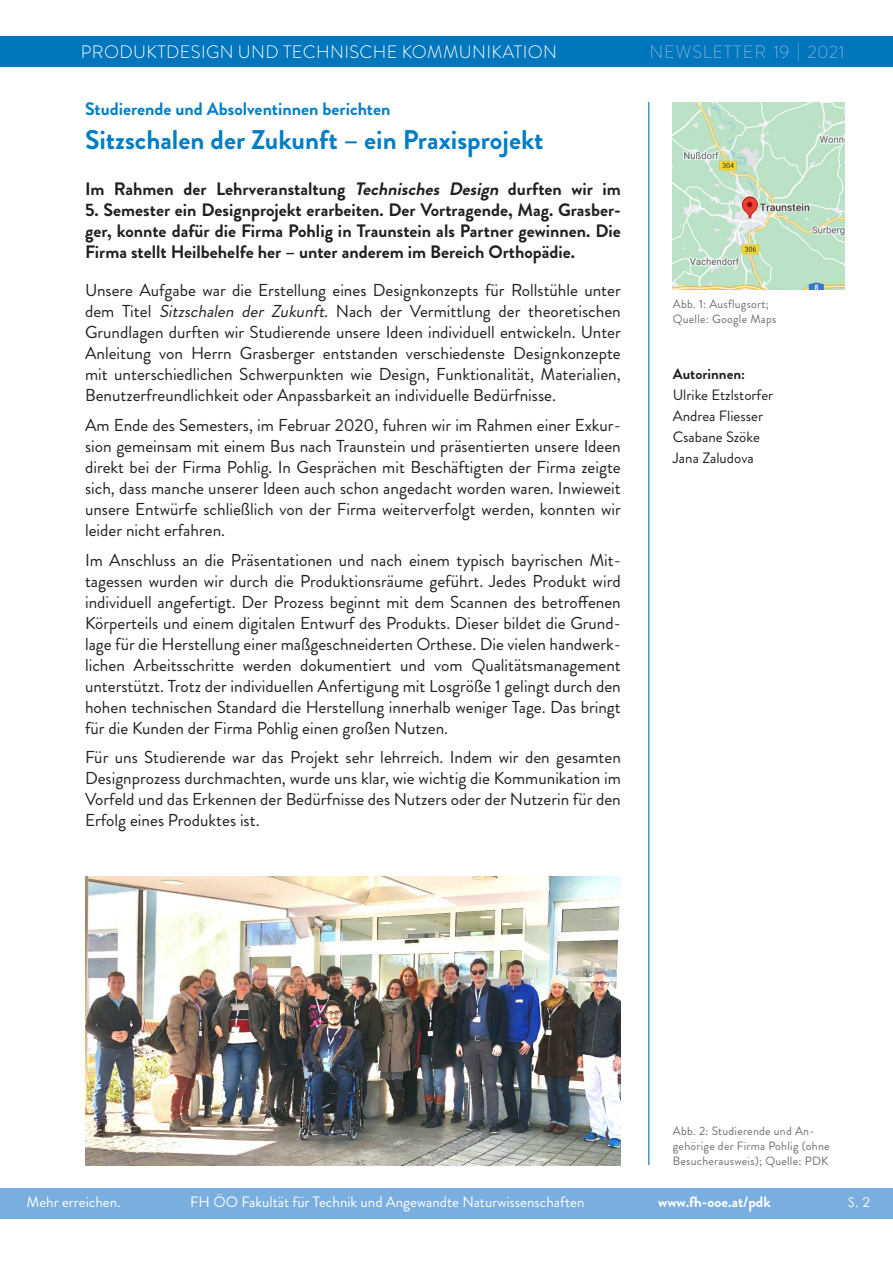
<style>
.page{position:relative;width:893px;height:1263px;background:#fff}
.page>*{position:absolute;margin:0;border:0;box-sizing:border-box;transform-origin:0 0}
.Ueberschrift_2{font:700 27px "Brandon Grotesque";color:#007ec5}
.Introtext{font:700 18px/21px "Brandon Grotesque";color:#231f20;text-align:justify}
.t1{font:300 18px "Brandon Grotesque";letter-spacing:.02em;color:#fff}
.Ueberschrift_1{font:700 18px "Brandon Grotesque";color:#007ec5}
.t2{font:300 18px "Brandon Grotesque";letter-spacing:.04em;color:#79aede}
.Fliesstext{font:17.25px/21px "Brandon Grotesque";color:#231f20;text-align:justify}
.t3{font:15px "Brandon Grotesque";color:#fff}
.Bildtext{font:15px/21px "Brandon Grotesque";color:#231f20}
.t4{font:700 15px "Brandon Grotesque";color:#fff}
.Bildtext-2{font:700 15px "Brandon Grotesque";color:#231f20}
.t5{font:13.5px "Century Gothic";color:#fff}
.t6{font:12px/15px "Brandon Grotesque";letter-spacing:.02em;color:#6c6d70}
.s1{font-style:italic}
</style>
<div class="page">
<div style="left:0;top:36px;width:893px;height:31px;background:#0076bc"></div>
<img style="left:85px;top:876px;width:536px;height:289px">
<hr style="left:648px;top:102px;width:1px;height:1063px;background:#0076bc">
<div style="left:0;top:1188px;width:893px;height:30px;background:#79aede"></div>
<img style="left:673px;top:102px;width:171px;height:187px">
<p class="t1" style="left:81px;top:39px;width:478px">PRODUKTDESIGN UND TECHNISCHE KOMMUNIKATION</p>
<p class="t2" style="left:649px;top:39px;width:197px">NEWSLETTER 19 | 2021</p>
<p class="Ueberschrift_1" style="left:85px;top:96px;width:307px">Studierende und Absolventinnen berichten</p>
<p class="Ueberschrift_2" style="left:85px;top:121px;width:460px">Sitzschalen der Zukunft – ein Praxisprojekt</p>
<p class="Introtext" style="left:85px;top:179px;width:537px">Im Rahmen der Lehrveranstaltung <span class="s1">Technisches Design</span> durften wir im</p>
<p class="Introtext" style="left:85px;top:200px;width:537px">5. Semester ein Designprojekt erarbeiten. Der Vortragende, Mag. Grasber&shy;ger, konnte dafür die Firma Pohlig in Traunstein als Partner gewinnen. Die Firma stellt Heilbehelfe her – unter anderem im Bereich Orthopädie.</p>
<p class="Fliesstext" style="left:85px;top:280px;width:537px">Unsere Aufgabe war die Erstellung eines Designkonzepts für Rollstühle unter dem Titel <span class="s1">Sitzschalen der Zukunft</span>. Nach der Vermittlung der theoretischen Grundlagen durften wir Studierende unsere Ideen individuell entwickeln. Unter Anleitung von Herrn Grasberger entstanden verschiedenste Designkonzepte mit unterschiedlichen Schwerpunkten wie Design, Funktionalität, Materialien, Benutzerfreundlichkeit oder Anpassbarkeit an individuelle Bedürfnisse.</p>
<p class="Fliesstext" style="left:85px;top:415px;width:537px">Am Ende des Semesters, im Februar 2020, fuhren wir im Rahmen einer Exkur&shy;sion gemeinsam mit einem Bus nach Traunstein und präsentierten unsere Ideen direkt bei der Firma Pohlig. In Gesprächen mit Beschäftigten der Firma zeigte sich, dass manche unserer Ideen auch schon angedacht worden waren. Inwieweit unsere Entwürfe schließlich von der Firma weiterverfolgt werden, konnten wir leider nicht erfahren.</p>
<p class="Fliesstext" style="left:85px;top:549px;width:537px">Im Anschluss an die Präsentationen und nach einem typisch bayrischen Mit&shy;tagessen wurden wir durch die Produktionsräume geführt. Jedes Produkt wird individuell angefertigt. Der Prozess beginnt mit dem Scannen des betroffenen Körperteils und einem digitalen Entwurf des Produkts. Dieser bildet die Grund&shy;lage für die Herstellung einer maßgeschneiderten Orthese. Die vielen handwerk&shy;lichen Arbeitsschritte werden dokumentiert und vom Qualitätsmanagement unterstützt. Trotz der individuellen Anfertigung mit Losgröße 1 gelingt durch den hohen technischen Standard die Herstellung innerhalb weniger Tage. Das bringt für die Kunden der Firma Pohlig einen großen Nutzen.</p>
<p class="Fliesstext" style="left:85px;top:747px;width:537px">Für uns Studierende war das Projekt sehr lehrreich. Indem wir den gesamten Designprozess durchmachten, wurde uns klar, wie wichtig die Kommunikation im Vorfeld und das Erkennen der Bedürfnisse des Nutzers oder der Nutzerin für den Erfolg eines Produktes ist.</p>
<p class="t6" style="left:673px;top:296px;width:105px">Abb. 1: Ausflugsort;<br>Quelle: Google Maps</p>
<p class="Bildtext-2" style="left:673px;top:364px;width:74px">Autorinnen:</p>
<p class="Bildtext" style="left:673px;top:385px;width:102px">Ulrike Etzlstorfer<br>Andrea Fliesser</p>
<p class="Bildtext" style="left:673px;top:427px;width:89px">Csabane Szöke<br>Jana Zaludova</p>
<p class="t6" style="left:673px;top:1124px;width:158px">Abb. 2: Studierende und An&shy;gehörige der Firma Pohlig (ohne<br>Besucherausweis); Quelle: PDK</p>
<p class="t3" style="left:27px;top:1192px;width:93px">Mehr erreichen.</p>
<p class="t3" style="left:190px;top:1192px;width:396px">FH ÖO Fakultät für Technik und Angewandte Naturwissenschaften</p>
<p class="t4" style="left:658px;top:1191px;width:114px">www.fh-ooe.at/pdk</p>
<p class="t5" style="left:848px;top:1193px;width:23px">S. 2</p>
</div>
